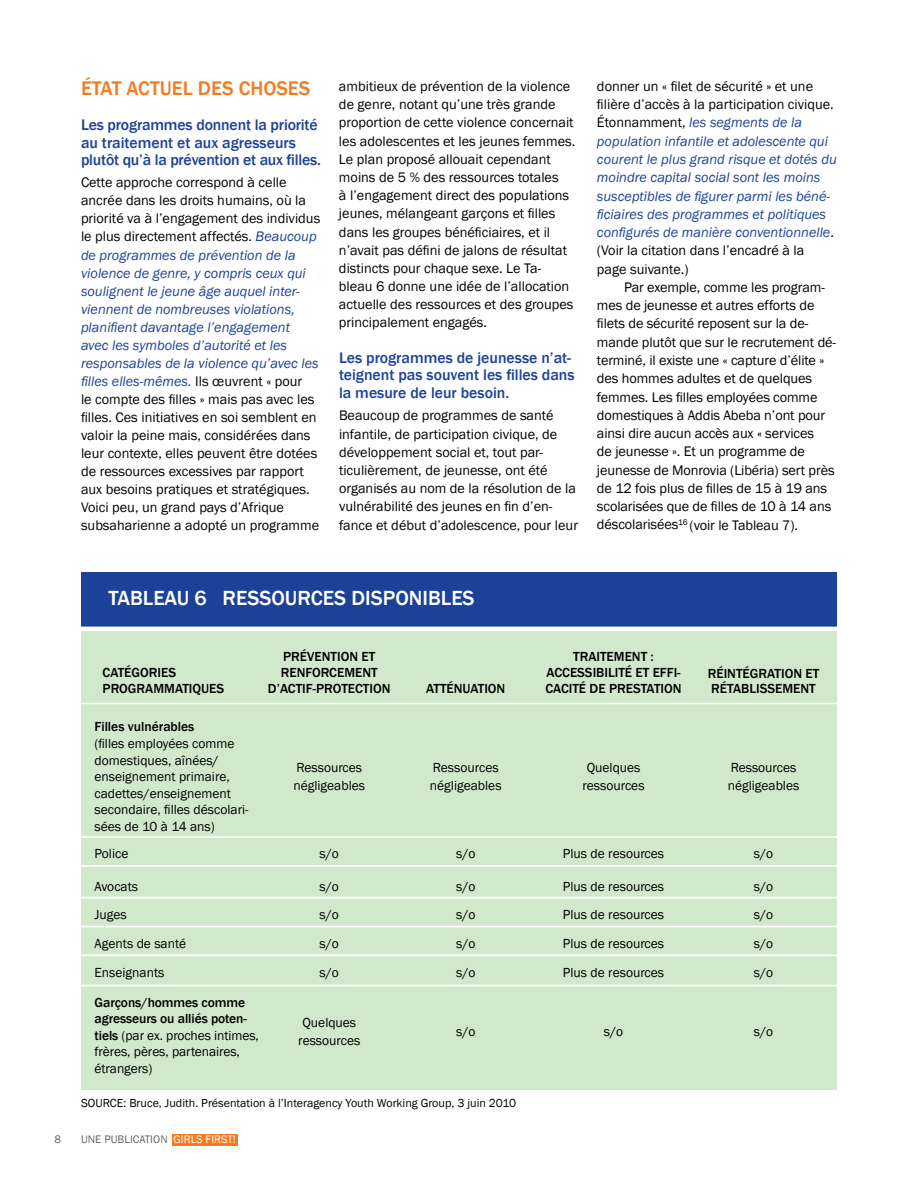
<style>
.page{position:relative;width:918px;height:1188px;background:#fff}
.page>*{position:absolute;margin:0;border:0;box-sizing:border-box;transform-origin:0 0}
.t1{font:500 21px "Franklin Gothic";color:#fff}
.t2{font:500 20.25px "Franklin Gothic";letter-spacing:-.01em;color:#f47b20}
.t3{font:500 15.75px/17.2px "Franklin Gothic";color:#1b4298}
.t4{font:14.25px/18px "Franklin Gothic";color:#000}
.t5{font:italic 14.25px/18.3px "Franklin Gothic";color:#1b4298}
.t6{font:13.5px/16.5px "Franklin Gothic";color:#000}
.t7{font:500 13.5px/16.2px "Franklin Gothic";color:#000}
.t8{font:12px "Franklin Gothic";color:#000}
.t9{font:11.25px "Franklin Gothic";letter-spacing:.005em;color:#636467}
.s1{font-style:italic;color:#1b4298}
.s2{font-style:normal;color:#000}
.s3{font-weight:500}
.s4{color:#fff}
</style>
<div class="page">
<div style="left:172px;top:1134px;width:65px;height:11px;background:#f47b20"></div>
<div style="left:81px;top:602px;width:756px;height:488px;background:#d1e8cc"></div>
<svg style="left:533px;top:925px;width:162px;height:60px"></svg>
<div style="left:81px;top:572px;width:756px;height:56px;background:#1b4298"></div>
<hr style="left:74px;top:703px;width:767px;height:1px;background:#fff">
<hr style="left:78px;top:865px;width:767px;height:2px;background:#fff">
<hr style="left:78px;top:954px;width:767px;height:2px;background:#fff">
<hr style="left:78px;top:926px;width:767px;height:1px;background:#fff">
<hr style="left:78px;top:985px;width:767px;height:2px;background:#fff">
<hr style="left:78px;top:897px;width:768px;height:2px;background:#fff">
<hr style="left:78px;top:627px;width:767px;height:4px;background:#fff">
<hr style="left:74px;top:836px;width:768px;height:2px;background:#fff">
<h2 class="t2" style="left:81px;top:76px;width:70px">ÉTAT ACTUE</h2>
<h2 class="t2" style="left:183px;top:76px;width:69px">L DE S CHO</h2>
<h2 class="t2" style="left:276px;top:76px;width:35px">SES</h2>
<p class="t3" style="left:81px;top:117px;width:241px">Les programmes donnent la priorité au traitement et aux agresseurs plutôt qu’à la prévention et aux filles.</p>
<p class="t4" style="left:81px;top:174px;width:241px">Cette approche correspond à celle ancrée dans les droits humains, où la priorité va à l’engagement des individus le plus directement affectés. <span class="s1">Beaucoup de programmes de prévention de la violence de genre, y compris ceux qui soulignent le jeune âge auquel inter&shy;viennent de nombreuses violations, planifient davantage l’engagement avec les symboles d’autorité et les responsables de la violence qu’avec les filles elles-mêmes.</span> Ils œuvrent « pour<br>le compte des filles » mais pas avec les filles. Ces initiatives en soi semblent en valoir la peine mais, considérées dans leur contexte, elles peuvent être dotées de ressources excessives par rapport aux besoins pratiques et stratégiques.<br>Voici peu, un grand pays d’Afrique subsaharienne a adopté un programme</p>
<p class="t4" style="left:339px;top:78px;width:238px">ambitieux de prévention de la violence de genre, notant qu’une très grande proportion de cette violence concernait les adolescentes et les jeunes femmes.<br>Le plan proposé allouait cependant moins de 5 % des ressources totales<br>à l’engagement direct des populations jeunes, mélangeant garçons et filles dans les groupes bénéficiaires, et il n’avait pas défini de jalons de résultat distincts pour chaque sexe. Le Ta&shy;bleau 6 donne une idée de l’allocation actuelle des ressources et des groupes principalement engagés.</p>
<p class="t3" style="left:339px;top:349px;width:237px">Les programmes de jeunesse n’at&shy;teignent pas souvent les filles dans la mesure de leur besoin.</p>
<p class="t4" style="left:339px;top:407px;width:241px">Beaucoup de programmes de santé infantile, de participation civique, de développement social et, tout par&shy;ticulièrement, de jeunesse, ont été organisés au nom de la résolution de la vulnérabilité des jeunes en fin d’en&shy;fance et début d’adolescence, pour leur</p>
<p class="t5" style="left:597px;top:77px;width:241px"><span class="s2">donner un « filet de sécurité » et une filière d’accès à la participation civique.<br>Étonnamment,</span> les segments de la population infantile et adolescente qui courent le plus grand risque et dotés du moindre capital social sont les moins susceptibles de figurer parmi les béné&shy;ficiaires des programmes et politiques configurés de manière conventionnelle<span class="s2">. (Voir la citation dans l’encadré à la page suivante.)</span></p>
<p class="t4" style="left:597px;top:278px;width:241px;text-indent:27px">Par exemple, comme les program&shy;mes de jeunesse et autres efforts de filets de sécurité reposent sur la de&shy;mande plutôt que sur le recrutement dé&shy;terminé, il existe une « capture d’élite » des hommes adultes et de quelques femmes. Les filles employées comme domestiques à Addis Abeba n’ont pour ainsi dire aucun accès aux « services<br>de jeunesse ». Et un programme de jeunesse de Monrovia (Libéria) sert près de 12 fois plus de filles de 15 à 19 ans scolarisées que de filles de 10 à 14 ans déscolarisées<sup>16</sup> (voir le Tableau 7).</p>
<h1 class="t1" style="left:108px;top:585px;width:128px">Tableau 6 RESSOURCES</h1>
<h1 class="t1" style="left:351px;top:585px;width:56px">DISPONIB</h1>
<h1 class="t1" style="left:441px;top:585px;width:23px">LES</h1>
<p class="t7" style="left:103px;top:665px;width:88px">CATÉGORIES<br>PROGRAMMATIQUE</p>
<p class="t7" style="left:217px;top:681px;width:9px">S</p>
<p class="t7" style="left:95px;top:718px;width:101px">Filles vulnérables</p>
<p class="t6" style="left:95px;top:736px;width:156px">(filles employées comme domestiques, aînées/ enseignement primaire, cadettes/enseignement secondaire, filles déscolari&shy;sées de 10 à 14 ans)</p>
<p class="t7" style="left:281px;top:648px;width:89px">PRÉVENTION ET<br>RENFORCEME</p>
<p class="t7" style="left:362px;top:665px;width:17px">NT</p>
<p class="t7" style="left:268px;top:681px;width:27px">D’ACTIF</p>
<p class="t7" style="left:313px;top:681px;width:20px">-PROTECTION</p>
<p class="t7" style="left:426px;top:681px;width:81px">ATTÉNUATIO N</p>
<p class="t7" style="left:573px;top:648px;width:58px">TRAITEMENT</p>
<p class="t7" style="left:545px;top:648px;width:137px;text-indent:105px">:<br>ACCESSIBI LITÉ ET EFFI-<br>CACITÉ</p>
<p class="t7" style="left:590px;top:681px;width:94px">DE PRESTATIO N</p>
<p class="t7" style="left:708px;top:666px;width:106px;line-height:15.5px">RÉI NTÉGRATION ET<br>RÉTABLISSEME</p>
<p class="t7" style="left:800px;top:681px;width:17px">NT</p>
<p class="t6" style="left:293px;top:759px;width:73px;line-height:18px">Ressources négligeables</p>
<p class="t6" style="left:430px;top:759px;width:73px;line-height:18px">Ressources négligeables</p>
<p class="t6" style="left:582px;top:759px;width:64px;line-height:18px;text-align:center">Quelques ressources</p>
<p class="t6" style="left:728px;top:759px;width:73px;line-height:18px">Ressources négligeables</p>
<p class="t6" style="left:95px;top:845px;width:35px">Police</p>
<p class="t6" style="left:320px;top:845px;width:21px">s/o</p>
<p class="t6" style="left:456px;top:845px;width:21px">s/o</p>
<p class="t6" style="left:563px;top:845px;width:103px">Plus de resources</p>
<p class="t6" style="left:754px;top:845px;width:21px">s/o</p>
<p class="t6" style="left:95px;top:879px;width:45px">Avocats</p>
<p class="t6" style="left:320px;top:879px;width:21px">s/o</p>
<p class="t6" style="left:456px;top:879px;width:21px">s/o</p>
<p class="t6" style="left:563px;top:879px;width:103px">Plus de resources</p>
<p class="t6" style="left:754px;top:879px;width:21px">s/o</p>
<p class="t6" style="left:95px;top:907px;width:34px">Juges</p>
<p class="t6" style="left:320px;top:907px;width:21px">s/o</p>
<p class="t6" style="left:456px;top:907px;width:21px">s/o</p>
<p class="t6" style="left:563px;top:907px;width:103px">Plus de resources</p>
<p class="t6" style="left:754px;top:907px;width:21px">s/o</p>
<p class="t6" style="left:95px;top:936px;width:93px">Agents de santé</p>
<p class="t6" style="left:320px;top:936px;width:21px">s/o</p>
<p class="t6" style="left:456px;top:936px;width:21px">s/o</p>
<p class="t6" style="left:563px;top:936px;width:103px">Plus de resources</p>
<p class="t6" style="left:754px;top:936px;width:21px">s/o</p>
<p class="t6" style="left:95px;top:965px;width:71px">Enseignants</p>
<p class="t6" style="left:320px;top:965px;width:21px">s/o</p>
<p class="t6" style="left:456px;top:965px;width:21px">s/o</p>
<p class="t6" style="left:563px;top:965px;width:103px">Plus de resources</p>
<p class="t6" style="left:754px;top:965px;width:21px">s/o</p>
<p class="t6" style="left:95px;top:994px;width:166px"><span class="s3">Garçons/hommes comme agresseurs ou alliés poten&shy;tiels</span> (par ex. proches intimes, frères, pères, partenaires, étrangers)</p>
<p class="t6" style="left:298px;top:1014px;width:64px;line-height:18px;text-align:center">Quelques ressources</p>
<p class="t6" style="left:456px;top:1024px;width:21px">s/o</p>
<p class="t6" style="left:604px;top:1024px;width:21px">s/o</p>
<p class="t6" style="left:754px;top:1024px;width:21px">s/o</p>
<p class="t8" style="left:81px;top:1096px;width:437px">SOURCE: Bruce, Judith. Présentation à l’Interagency Youth Working Group, 3 juin 2010</p>
<p class="t9" style="left:54px;top:1133px;width:8px">8</p>
<p class="t9" style="left:81px;top:1133px;width:156px">UNE PUBLICATION <span class="s4">GIRLS FIRST!</span></p>
</div>
